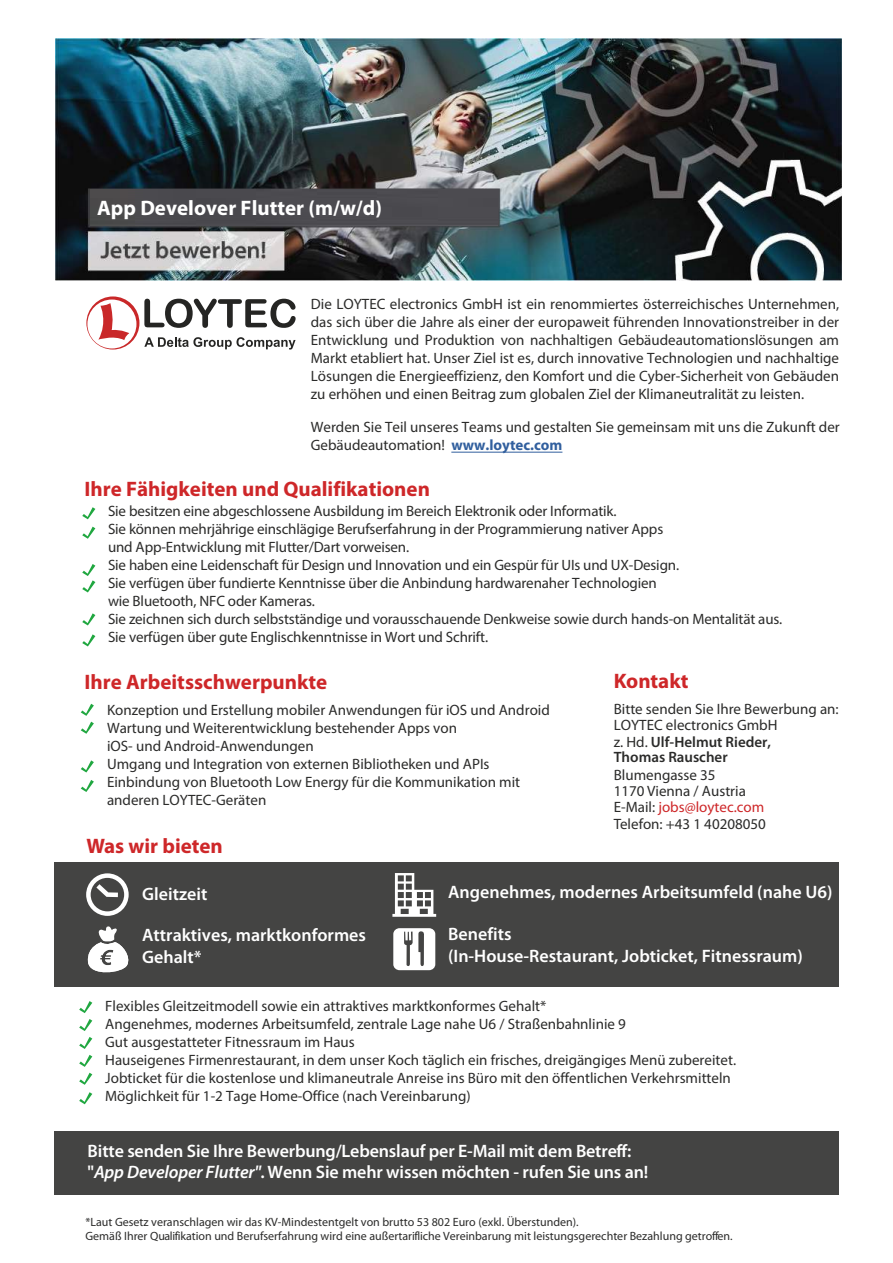
<style>
.page{position:relative;width:893px;height:1263px;background:#fff}
.page>*{position:absolute;margin:0;border:0;box-sizing:border-box;transform-origin:0 0}
.t1{font:700 21px "Myriad Pro";color:#ce2729}
.t2{font:700 21px "Myriad Pro";color:#fff}
.t3{font:600 18px/21.6px "Myriad Pro";color:#fff}
.t4{font:15px/18px "Myriad Pro";color:#2b2b2a}
.t5{font:12px/13.5px "Myriad Pro";color:#2b2b2a}
.s1{font-weight:700;color:#315f9e}
.s2{font-weight:600}
.s3{color:#ce2729}
.s4{font-style:italic}
</style>
<div class="page">
<div style="left:54px;top:1131px;width:785px;height:63px;background:#444443"></div>
<hr style="left:451px;top:452px;width:111px;height:1px;background:#315f9e">
<svg style="left:81px;top:704px;width:13px;height:12px"></svg>
<svg style="left:81px;top:722px;width:13px;height:12px"></svg>
<svg style="left:81px;top:760px;width:13px;height:12px"></svg>
<svg style="left:86px;top:296px;width:210px;height:54px"></svg>
<svg style="left:81px;top:780px;width:13px;height:12px"></svg>
<img style="left:56px;top:38px;width:786px;height:243px">
<svg style="left:82px;top:507px;width:13px;height:12px"></svg>
<svg style="left:82px;top:527px;width:13px;height:12px"></svg>
<svg style="left:82px;top:564px;width:13px;height:28px"></svg>
<svg style="left:82px;top:613px;width:13px;height:12px"></svg>
<svg style="left:82px;top:634px;width:13px;height:12px"></svg>
<div style="left:54px;top:862px;width:785px;height:124px;background:#444443"></div>
<svg style="left:86px;top:873px;width:43px;height:43px"></svg>
<svg style="left:392px;top:873px;width:44px;height:44px"></svg>
<svg style="left:79px;top:1001px;width:13px;height:12px"></svg>
<svg style="left:79px;top:1037px;width:13px;height:12px"></svg>
<svg style="left:79px;top:1019px;width:13px;height:12px"></svg>
<svg style="left:79px;top:1073px;width:13px;height:12px"></svg>
<svg style="left:79px;top:1055px;width:13px;height:12px"></svg>
<svg style="left:79px;top:1092px;width:13px;height:12px"></svg>
<svg style="left:87px;top:926px;width:42px;height:47px"></svg>
<svg style="left:393px;top:928px;width:42px;height:42px"></svg>
<div style="left:91px;top:189px;width:407px;height:36px;background:#4b4a4f"></div>
<h1 class="t2" style="left:97px;top:194px;width:286px">App Develover Flutter (m/w/d)</h1>
<p class="t4" style="left:311px;top:294px;width:530px;text-align:justify">Die LOYTEC electronics GmbH ist ein renommiertes österreichisches Unternehmen, das sich über die Jahre als einer der europaweit führenden Innovationstreiber in der Entwicklung und Produktion von nachhaltigen Gebäudeautomationslösungen am Markt etabliert hat. Unser Ziel ist es, durch innovative Technologien und nachhaltige Lösungen die Energieeffizienz, den Komfort und die Cyber-Sicherheit von Gebäuden zu erhöhen und einen Beitrag zum globalen Ziel der Klimaneutralität zu leisten.</p>
<p class="t4" style="left:311px;top:417px;width:530px">Werden Sie Teil unseres Teams und gestalten Sie gemeinsam mit uns die Zukunft der<br>Gebäudeautomation! <span class="s1">www.loytec.com</span></p>
<h1 class="t1" style="left:84px;top:475px;width:347px">Ihre Fähigkeiten und Qualifikationen</h1>
<p class="t4" style="left:108px;top:502px;width:676px">Sie besitzen eine abgeschlossene Ausbildung im Bereich Elektronik oder Informatik.<br>Sie können mehrjährige einschlägige Berufserfahrung in der Programmierung nativer Apps<br>und App-Entwicklung mit Flutter/Dart vorweisen.<br>Sie haben eine Leidenschaft für Design und Innovation und ein Gespür für UIs und UX-Design.<br>Sie verfügen über fundierte Kenntnisse über die Anbindung hardwarenaher Technologien<br>wie Bluetooth, NFC oder Kameras.<br>Sie zeichnen sich durch selbstständige und vorausschauende Denkweise sowie durch hands-on Mentalität aus.<br>Sie verfügen über gute Englischkenntnisse in Wort und Schrift.</p>
<h1 class="t1" style="left:85px;top:668px;width:244px">Ihre Arbeitsschwerpunkte</h1>
<h1 class="t1" style="left:614px;top:667px;width:76px">Kontakt</h1>
<p class="t4" style="left:614px;top:700px;width:226px;line-height:16.2px">Bitte senden Sie Ihre Bewerbung an:<br>LOYTEC electronics GmbH<br>z. Hd. <span class="s2">Ulf-Helmut Rieder,<br>Thomas Rauscher</span></p>
<p class="t4" style="left:614px;top:766px;width:154px;line-height:16.4px">Blumengasse 35<br>1170 Vienna / Austria<br>E-Mail: <span class="s3">jobs@loytec.com<br></span>Telefon: +43 1 40208050</p>
<p class="t4" style="left:107px;top:700px;width:444px">Konzeption und Erstellung mobiler Anwendungen für iOS und Android Wartung und Weiterentwicklung bestehender Apps von<br>iOS- und Android-Anwendungen<br>Umgang und Integration von externen Bibliotheken und APIs Einbindung von Bluetooth Low Energy für die Kommunikation mit anderen LOYTEC-Geräten</p>
<h1 class="t1" style="left:86px;top:832px;width:138px">Was wir bieten</h1>
<p class="t3" style="left:142px;top:882px;width:67px">Gleitzeit</p>
<p class="t3" style="left:142px;top:924px;width:225px">Attraktives, marktkonformes<br>Gehalt*</p>
<p class="t3" style="left:448px;top:880px;width:386px">Angenehmes, modernes Arbeitsumfeld (nahe U6)</p>
<p class="t3" style="left:448px;top:923px;width:356px">Benefits<br>(In-House-Restaurant, Jobticket, Fitnessraum)</p>
<p class="t4" style="left:105px;top:996px;width:632px">Flexibles Gleitzeitmodell sowie ein attraktives marktkonformes Gehalt*<br>Angenehmes, modernes Arbeitsumfeld, zentrale Lage nahe U6 / Straßenbahnlinie 9<br>Gut ausgestatteter Fitnessraum im Haus<br>Hauseigenes Firmenrestaurant, in dem unser Koch täglich ein frisches, dreigängiges Menü zubereitet.<br>Jobticket für die kostenlose und klimaneutrale Anreise ins Büro mit den öffentlichen Verkehrsmitteln Möglichkeit für 1-2 Tage Home-Office (nach Vereinbarung)</p>
<p class="t3" style="left:87px;top:1140px;width:562px;line-height:20.9px">Bitte senden Sie Ihre Bewerbung/Lebenslauf per E-Mail mit dem Betreff: "<span class="s4">App Developer Flutter"</span>. Wenn Sie mehr wissen möchten - rufen Sie uns an!</p>
<p class="t5" style="left:85px;top:1215px;width:649px">*Laut Gesetz veranschlagen wir das KV-Mindestentgelt von brutto 53 802 Euro (exkl. Überstunden).<br>Gemäß Ihrer Qualifikation und Berufserfahrung wird eine außertarifliche Vereinbarung mit leistungsgerechter Bezahlung getroffen.</p>
</div>
